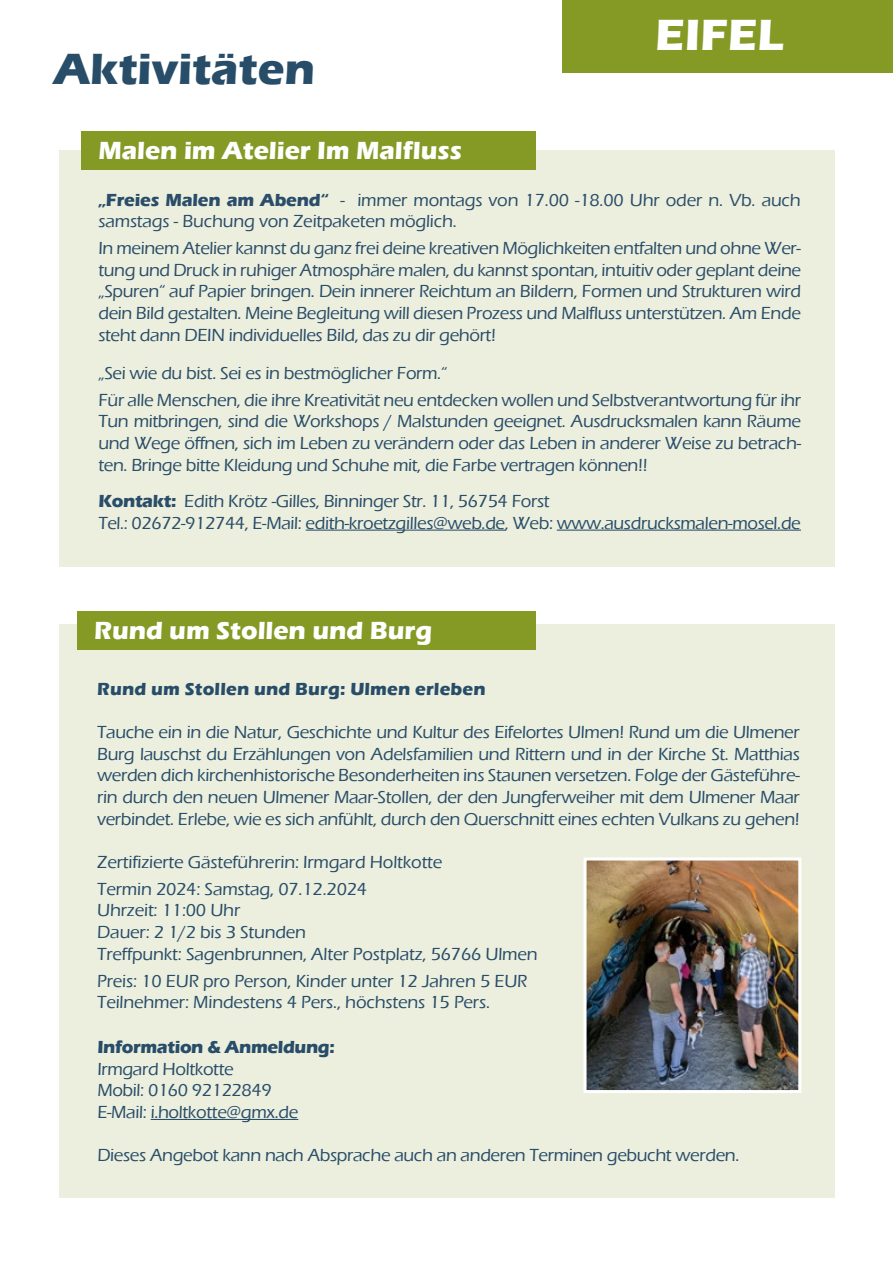
<style>
.page{position:relative;width:893px;height:1263px;background:#fff}
.page>*{position:absolute;margin:0;border:0;box-sizing:border-box;transform-origin:0 0}
.t1{font:700 45px "Eras ITC";color:#284d69}
.t2{font:700 45px "Eras ITC";color:#fff}
.t3{font:700 25.5px "Eras ITC";color:#fff}
.t4{font:500 18px/21.6px "Eras ITC";letter-spacing:-.02em;color:#2a4d69}
.t5{font:500 18px/21.6px "Eras ITC";letter-spacing:-.01em;color:#284d69}
.t6{font:700 18px "Eras ITC";letter-spacing:.01em;color:#284d69}
.t7{font:700 18px "Eras ITC";letter-spacing:-.02em;color:#284d69}
.s1{font-weight:700}
.s2{color:#284d69}
</style>
<div class="page">
<div style="left:563px;top:0;width:330px;height:72px;background:#859a25"></div>
<div style="left:59px;top:624px;width:775px;height:574px;background:#ecefde"></div>
<div style="left:77px;top:612px;width:458px;height:38px;background:#859a25"></div>
<hr style="left:151px;top:1119px;width:147px;height:1px;background:#284d69">
<div style="left:59px;top:151px;width:775px;height:416px;background:#ecefde"></div>
<div style="left:81px;top:132px;width:454px;height:38px;background:#859a25"></div>
<hr style="left:306px;top:530px;width:199px;height:1px;background:#284d69">
<hr style="left:557px;top:530px;width:244px;height:1px;background:#284d69">
<img style="left:588px;top:861px;width:209px;height:228px">
<div style="left:584px;top:857px;width:217px;height:236px;border:3px solid #fff"></div>
<h1 class="t1" style="left:54px;top:43px;width:263px">Aktivitäten</h1>
<h1 class="t2" style="left:655px;top:9px;width:130px">EIFEL</h1>
<h2 class="t3" style="left:98px;top:136px;width:365px">Malen im Atelier Im Malfluss</h2>
<p class="t4" style="left:98px;top:189px;width:704px"><span class="s1">„Freies Malen am Abend“</span> - immer montags von 17.00 -18.00 Uhr oder n. Vb. auch samstags - Buchung von Zeitpaketen möglich.</p>
<p class="t4" style="left:98px;top:238px;width:704px;text-align:justify">In meinem Atelier kannst du ganz frei deine kreativen Möglichkeiten entfalten und ohne Wer&shy;tung und Druck in ruhiger Atmosphäre malen, du kannst spontan, intuitiv oder geplant deine „Spuren“ auf Papier bringen. Dein innerer Reichtum an Bildern, Formen und Strukturen wird dein Bild gestalten. Meine Begleitung will diesen Prozess und Malfluss unterstützen. Am Ende steht dann DEIN individuelles Bild, das zu dir gehört!</p>
<p class="t4" style="left:98px;top:359px;width:704px;line-height:27px">„Sei wie du bist. Sei es in bestmöglicher Form.“<br>Für alle Menschen, die ihre Kreativität neu entdecken wollen und Selbstverantwortung für ihr</p>
<p class="t4" style="left:98px;top:411px;width:704px;text-align:justify">Tun mitbringen, sind die Workshops / Malstunden geeignet. Ausdrucksmalen kann Räume und Wege öffnen, sich im Leben zu verändern oder das Leben in anderer Weise zu betrach&shy;ten. Bringe bitte Kleidung und Schuhe mit, die Farbe vertragen können!!</p>
<p class="t4" style="left:98px;top:491px;width:704px"><span class="s1">Kontakt:</span> Edith Krötz -Gilles, Binninger Str. 11, 56754 Forst<br>Tel.: 02672-912744, E-Mail: <span class="s2">edith-kroetzgilles@web.de, Web: www.ausdrucksmalen-mosel.de</span></p>
<h2 class="t3" style="left:94px;top:616px;width:340px">Rund um Stollen und Burg</h2>
<p class="t6" style="left:97px;top:678px;width:390px">Rund um Stollen und Burg: Ulmen erleben</p>
<p class="t5" style="left:97px;top:721px;width:704px;text-align:justify">Tauche ein in die Natur, Geschichte und Kultur des Eifelortes Ulmen! Rund um die Ulmener Burg lauschst du Erzählungen von Adelsfamilien und Rittern und in der Kirche St. Matthias werden dich kirchenhistorische Besonderheiten ins Staunen versetzen. Folge der Gästeführe&shy;rin durch den neuen Ulmener Maar-Stollen, der den Jungferweiher mit dem Ulmener Maar verbindet. Erlebe, wie es sich anfühlt, durch den Querschnitt eines echten Vulkans zu gehen!</p>
<p class="t5" style="left:97px;top:848px;width:347px;line-height:27px">Zertifizierte Gästeführerin: Irmgard Holtkotte<br>Termin 2024: Samstag, 07.12.2024</p>
<p class="t5" style="left:97px;top:900px;width:442px">Uhrzeit: 11:00 Uhr<br>Dauer: 2 1/2 bis 3 Stunden<br>Treffpunkt: Sagenbrunnen, Alter Postplatz, 56766 Ulmen</p>
<p class="t5" style="left:97px;top:970px;width:432px">Preis: 10 EUR pro Person, Kinder unter 12 Jahren 5 EUR<br>Teilnehmer: Mindestens 4 Pers., höchstens 15 Pers.</p>
<p class="t7" style="left:97px;top:1037px;width:239px">Information &amp; Anmeldung:</p>
<p class="t5" style="left:97px;top:1058px;width:202px">Irmgard Holtkotte<br>Mobil: 0160 92122849<br>E-Mail: i.holtkotte@gmx.de</p>
<p class="t5" style="left:97px;top:1145px;width:644px">Dieses Angebot kann nach Absprache auch an anderen Terminen gebucht werden.</p>
</div>
